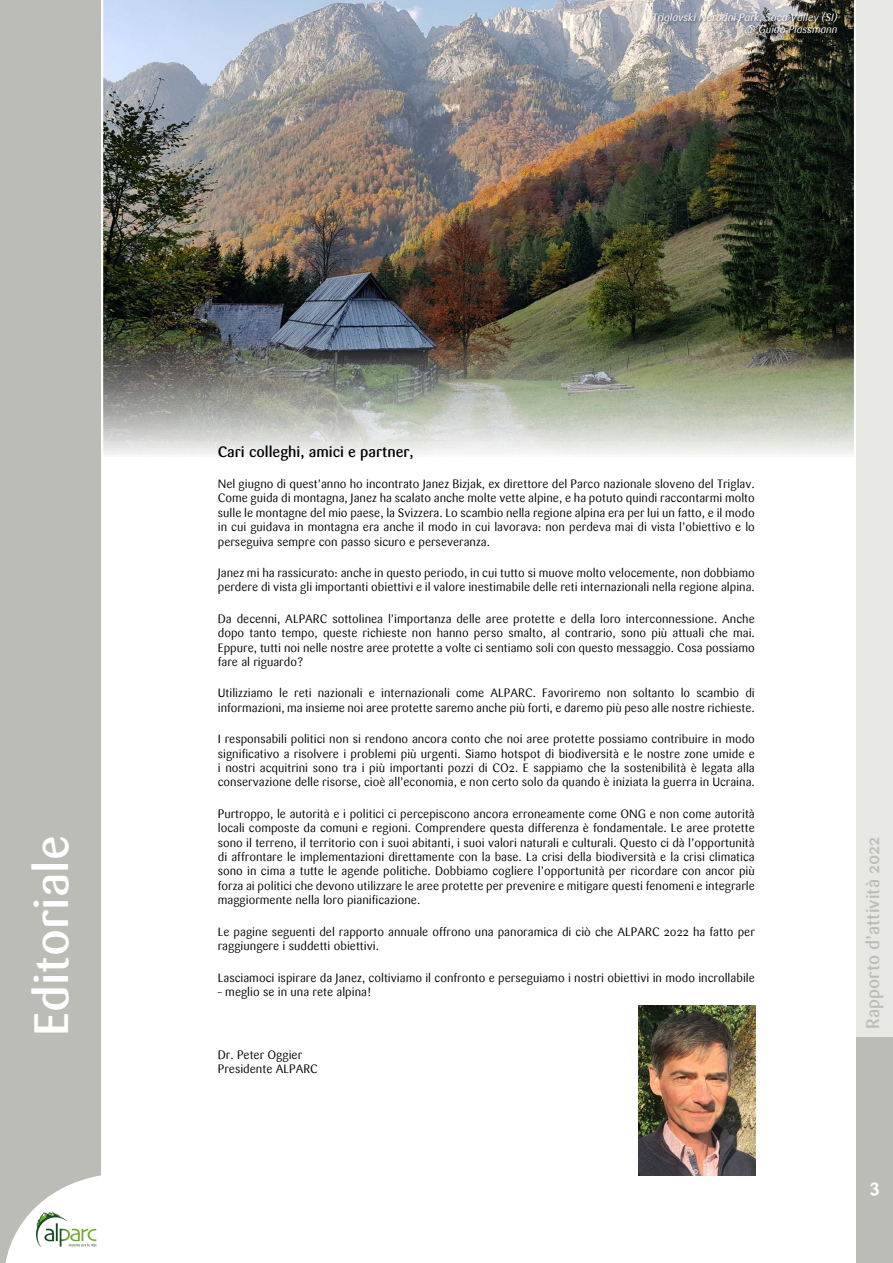
<style>
.page{position:relative;width:893px;height:1263px;background:#fff}
.page>*{position:absolute;margin:0;border:0;box-sizing:border-box;transform-origin:0 0}
.t1{font:500 48px "Sari";color:#fff}
.t2{font:500 18px "Sari";color:#bcbcb6}
.t3{font:700 18px "Sari";color:#fff}
.t4{font:500 15px "Sari";color:#000}
.t5{font:12px/14.4px "Sari";color:#000;text-align:justify}
.t6{font:italic 10.5px/12.6px "Sari";color:#fff;text-align:right}
</style>
<div class="page">
<img style="left:103px;top:0;width:751px;height:455px">
<img style="left:638px;top:1005px;width:118px;height:170px">
<div style="left:0;top:0;width:101px;height:1263px;background:#bcbcb6"></div>
<svg style="left:3px;top:1175px;width:98px;height:88px"></svg>
<div style="left:856px;top:0;width:37px;height:1037px;background:#e7e7e4"></div>
<div style="left:856px;top:1037px;width:37px;height:226px;background:#bcbcb6"></div>
<div style="left:62px;top:1242px;width:36px;height:10px;background:#fff"></div>
<div style="left:653px;top:12px;width:188px;height:27px;background:#000;opacity:.4"></div>
<img style="left:36px;top:1212px;width:60px;height:35px">
<p class="t6" style="left:652px;top:11px;width:187px">Triglavski Narodni Park, Soca Valley (SI) @ Guido Plassmann</p>
<p class="t4" style="left:218px;top:442px;width:197px">Cari colleghi, amici e partner,</p>
<p class="t5" style="left:218px;top:477px;width:539px">Nel giugno di quest’anno ho incontrato Janez Bizjak, ex direttore del Parco nazionale sloveno del Triglav.<br>Come guida di montagna, Janez ha scalato anche molte vette alpine, e ha potuto quindi raccontarmi molto sulle le montagne del mio paese, la Svizzera. Lo scambio nella regione alpina era per lui un fatto, e il modo in cui guidava in montagna era anche il modo in cui lavorava: non perdeva mai di vista l’obiettivo e lo perseguiva sempre con passo sicuro e perseveranza.</p>
<p class="t5" style="left:218px;top:566px;width:539px">Janez mi ha rassicurato: anche in questo periodo, in cui tutto si muove molto velocemente, non dobbiamo perdere di vista gli importanti obiettivi e il valore inestimabile delle reti internazionali nella regione alpina.</p>
<p class="t5" style="left:218px;top:612px;width:539px">Da decenni, ALPARC sottolinea l’importanza delle aree protette e della loro interconnessione. Anche dopo tanto tempo, queste richieste non hanno perso smalto, al contrario, sono più attuali che mai.<br>Eppure, tutti noi nelle nostre aree protette a volte ci sentiamo soli con questo messaggio. Cosa possiamo fare al riguardo?</p>
<p class="t5" style="left:218px;top:686px;width:539px">Utilizziamo le reti nazionali e internazionali come ALPARC. Favoriremo non soltanto lo scambio di informazioni, ma insieme noi aree protette saremo anche più forti, e daremo più peso alle nostre richieste.</p>
<p class="t5" style="left:218px;top:732px;width:539px">I responsabili politici non si rendono ancora conto che noi aree protette possiamo contribuire in modo significativo a risolvere i problemi più urgenti. Siamo hotspot di biodiversità e le nostre zone umide e i nostri acquitrini sono tra i più importanti pozzi di CO2. E sappiamo che la sostenibilità è legata alla conservazione delle risorse, cioè all’economia, e non certo solo da quando è iniziata la guerra in Ucraina.</p>
<p class="t5" style="left:218px;top:807px;width:539px">Purtroppo, le autorità e i politici ci percepiscono ancora erroneamente come ONG e non come autorità locali composte da comuni e regioni. Comprendere questa differenza è fondamentale. Le aree protette sono il terreno, il territorio con i suoi abitanti, i suoi valori naturali e culturali. Questo ci dà l’opportunità di affrontare le implementazioni direttamente con la base. La crisi della biodiversità e la crisi climatica sono in cima a tutte le agende politiche. Dobbiamo cogliere l’opportunità per ricordare con ancor più forza ai politici che devono utilizzare le aree protette per prevenire e mitigare questi fenomeni e integrarle maggiormente nella loro pianificazione.</p>
<p class="t5" style="left:218px;top:924px;width:539px">Le pagine seguenti del rapporto annuale offrono una panoramica di ciò che ALPARC 2022 ha fatto per raggiungere i suddetti obiettivi.</p>
<p class="t5" style="left:218px;top:970px;width:539px">Lasciamoci ispirare da Janez, coltiviamo il confronto e perseguiamo i nostri obiettivi in modo incrollabile</p>
<p class="t5" style="left:218px;top:985px;width:155px">– meglio se in una rete alpina!</p>
<h1 class="t1" style="left:23px;top:1036px;width:202px;rotate:-90deg">Editoriale</h1>
<h2 class="t2" style="left:862px;top:1029px;width:194px;rotate:-90deg">Rapporto d’attività 2022</h2>
<p class="t5" style="left:218px;top:1047px;width:102px">Dr. Peter Oggier<br>Presidente ALPARC</p>
<h2 class="t3" style="left:870px;top:1175px;width:11px">3</h2>
</div>
